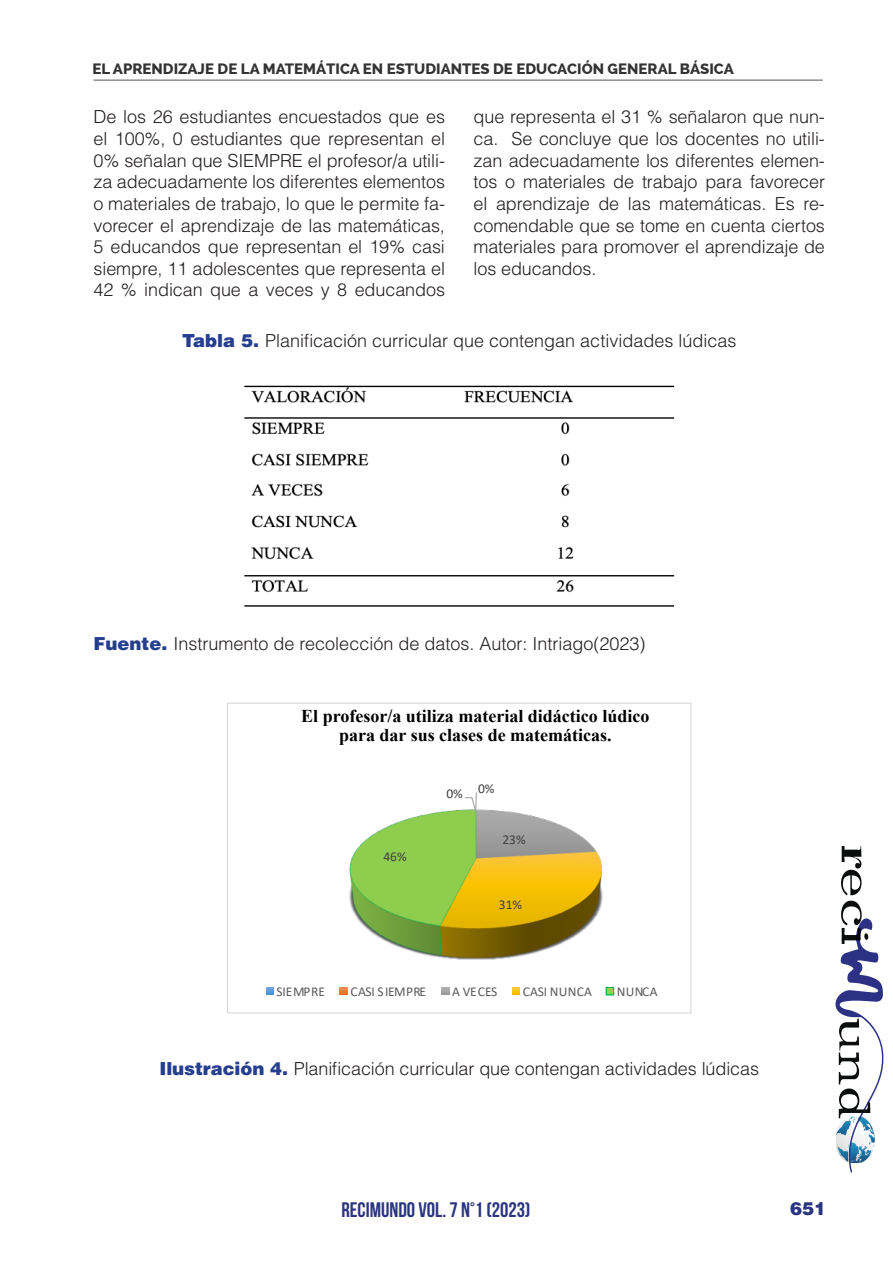
<style>
.page{position:relative;width:893px;height:1263px;background:#fff}
.page>*{position:absolute;margin:0;border:0;box-sizing:border-box;transform-origin:0 0}
.t1{font:700 21px "Bebas Neue";color:#2b3481}
.t2{font:300 18px/21.6px "Helvetica LT Std";letter-spacing:-.005em;color:#231f20;text-align:justify}
.t3{font:700 18px/19.5px "Times New Roman";color:#000;text-align:center}
.t4{font:900 18px "Helvetica LT Std";color:#2b3481}
.t5{font:800 15px "Raleway";color:#333}
.t6{font:13.5px "Calibri";letter-spacing:.02em;color:#595959}
.t7{font:13.5px "Calibri";color:#404040}
.t8{font:13.5px "Calibri";letter-spacing:-.015em;color:#595959}
.t9{font:13.5px "Calibri";color:#595959}
.s1{font-weight:900;color:#253f8e}
</style>
<div class="page">
<hr style="left:94px;top:80px;width:729px;height:1px;background:#545557">
<svg style="left:841px;top:846px;width:20px;height:49px"></svg>
<svg style="left:835px;top:901px;width:49px;height:272px"></svg>
<img style="left:244px;top:385px;width:431px;height:222px">
<img style="left:349px;top:809px;width:343px;height:157px">
<svg style="left:464px;top:792px;width:14px;height:20px"></svg>
<svg style="left:266px;top:987px;width:8px;height:8px"></svg>
<svg style="left:340px;top:987px;width:7px;height:8px"></svg>
<svg style="left:442px;top:987px;width:7px;height:8px"></svg>
<svg style="left:512px;top:987px;width:8px;height:8px"></svg>
<div style="left:606px;top:987px;width:8px;height:8px;background:#92d050"></div>
<div style="left:606px;top:987px;width:8px;height:8px;border:1px solid #00b050"></div>
<div style="left:227px;top:703px;width:464px;height:310px;border:1px solid #d9d9d9"></div>
<p class="t5" style="left:92px;top:61px;width:643px">EL APRENDIZAJE DE LA MATEMÁTICA EN ESTUDIANTES DE EDUCACIÓN GENERAL BÁSICA</p>
<p class="t2" style="left:94px;top:106px;width:353px">De los 26 estudiantes encuestados que es el 100%, 0 estudiantes que representan el 0% señalan que SIEMPRE el profesor/a utili&shy;za adecuadamente los diferentes elementos o materiales de trabajo, lo que le permite fa&shy;vorecer el aprendizaje de las matemáticas, 5 educandos que representan el 19% casi siempre, 11 adolescentes que representa el 42 % indican que a veces y 8 educandos</p>
<p class="t2" style="left:473px;top:106px;width:353px">que representa el 31 % señalaron que nun&shy;ca. Se concluye que los docentes no utili&shy;zan adecuadamente los diferentes elemen&shy;tos o materiales de trabajo para favorecer el aprendizaje de las matemáticas. Es re&shy;comendable que se tome en cuenta ciertos materiales para promover el aprendizaje de los educandos.</p>
<p class="t2" style="left:182px;top:330px;width:556px"><span class="s1">Tabla 5.</span> Planificación curricular que contengan actividades lúdicas</p>
<p class="t2" style="left:94px;top:632px;width:553px"><span class="s1">Fuente.</span> Instrumento de recolección de datos. Autor: Intriago(2023)</p>
<p class="t3" style="left:301px;top:706px;width:350px">El profesor/a utiliza material didáctico lúdico para dar sus clases de matemáticas.</p>
<p class="t7" style="left:383px;top:847px;width:25px">46%</p>
<p class="t7" style="left:446px;top:782px;width:50px">0% 0%</p>
<p class="t7" style="left:502px;top:830px;width:25px">23%</p>
<p class="t7" style="left:499px;top:895px;width:25px">31%</p>
<p class="t9" style="left:277px;top:982px;width:50px">SIEMPRE</p>
<p class="t8" style="left:351px;top:982px;width:77px">CASI SIEMPRE</p>
<p class="t6" style="left:452px;top:982px;width:47px">A VECES</p>
<p class="t6" style="left:523px;top:982px;width:71px">CASI NUNCA</p>
<p class="t6" style="left:617px;top:982px;width:42px">NUNCA</p>
<p class="t2" style="left:159px;top:1057px;width:601px"><span class="s1">Ilustración 4.</span> Planificación curricular que contengan actividades lúdicas</p>
<p class="t1" style="left:341px;top:1198px;width:190px">RECIMUNDO VOL. 7 N°1 (2023)</p>
<p class="t4" style="left:790px;top:1197px;width:38px">651</p>
</div>
